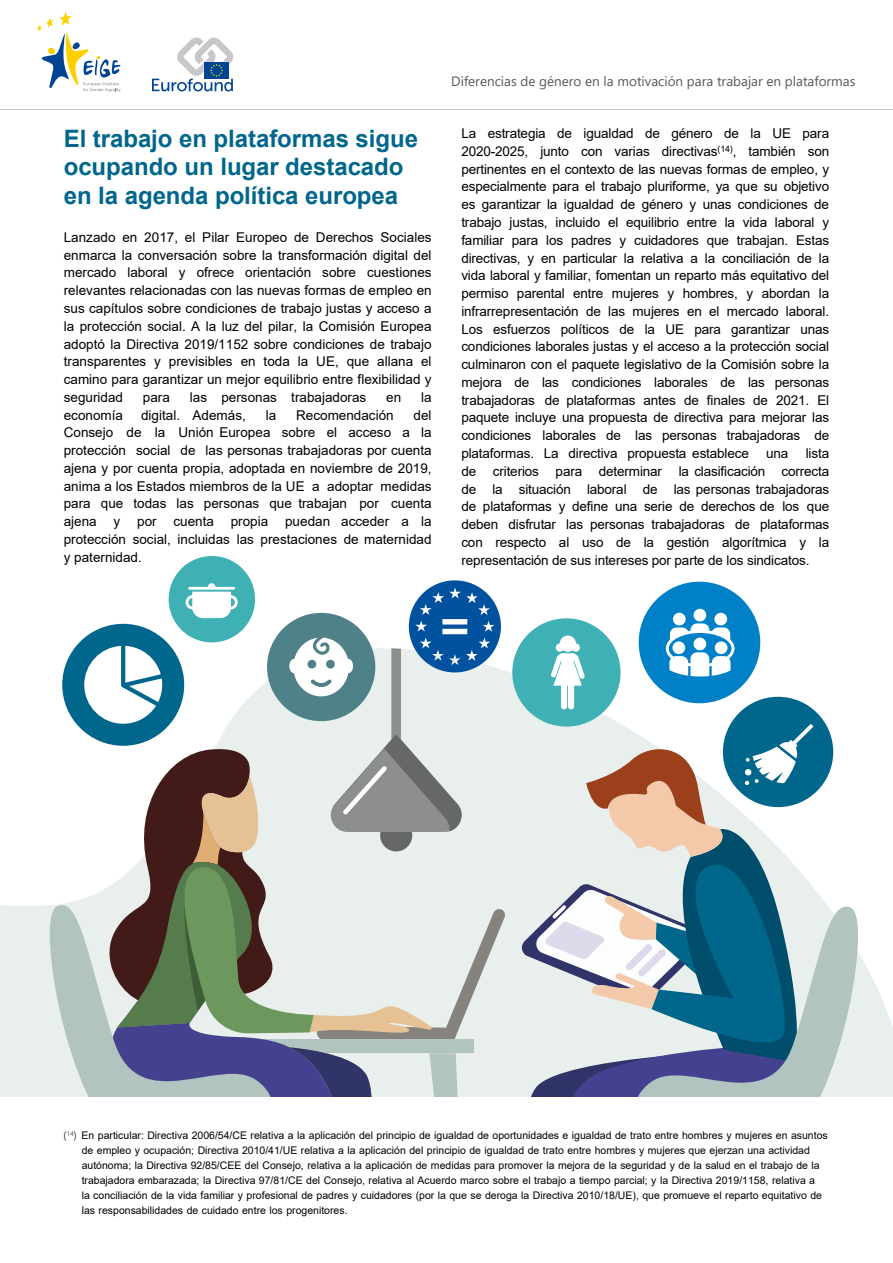
<style>
.page{position:relative;width:893px;height:1263px;background:#fff}
.page>*{position:absolute;margin:0;border:0;box-sizing:border-box;transform-origin:0 0}
.t1{font:700 51.3px "Noto Sans";color:#fff}
.t2{font:700 24px/28.8px "Arial";letter-spacing:-.005em;color:#00668b}
.t3{font:13.5px/17.7px "Arial";letter-spacing:-.01em;color:#000;text-align:justify}
.t4{font:13.5px/17.7px "Arial";color:#000;text-align:justify}
.t5{font:13.5px "Segoe UI";color:#58585a}
.t6{font:10.5px/15px "Arial";color:#000}
.s1{font-style:inherit}
.s2{font-family:"Noto Sans";font-weight:300}
</style>
<div class="page">
<svg style="left:37px;top:12px;width:84px;height:80px"></svg>
<svg style="left:152px;top:37px;width:81px;height:54px"></svg>
<hr style="left:0;top:109px;width:893px;height:1px;background:#c6c7c8">
<svg style="left:0;top:556px;width:893px;height:540px"></svg>
<svg style="left:33px;top:894px;width:51px;height:202px;background:#d3dedb"></svg>
<div style="left:169px;top:556px;width:86px;height:86px;background:#3fb1b5;border-radius:50%"></div>
<div style="left:62px;top:624px;width:122px;height:122px;background:#00668b;border-radius:50%"></div>
<svg style="left:84px;top:580px;width:789px;height:516px"></svg>
<h2 class="t2" style="left:64px;top:124px;width:356px">El trabajo en plataformas sigue ocupando un lugar destacado en la agenda política europea</h2>
<p class="t4" style="left:64px;top:228px;width:369px">Lanzado en 2017, el Pilar Europeo de Derechos Sociales enmarca la conversación sobre la transformación digital del mercado laboral y ofrece orientación sobre cuestiones relevantes relacionadas con las nuevas formas de empleo en sus capítulos sobre condiciones de trabajo justas y acceso a la protección social. A la luz del pilar, la Comisión Europea adoptó la Directiva 2019/1152 sobre condiciones de trabajo transparentes y previsibles en toda la UE, que allana el camino para garantizar un mejor equilibrio entre flexibilidad y seguridad</p>
<p class="t4" style="left:143px;top:388px;width:29px">para</p>
<p class="t3" style="left:190px;top:388px;width:178px"><span class="s1">l</span>as personas trabajadoras</p>
<p class="t4" style="left:386px;top:388px;width:17px">en</p>
<p class="t4" style="left:421px;top:388px;width:12px">la</p>
<p class="t4" style="left:64px;top:406px;width:61px">economía</p>
<p class="t4" style="left:141px;top:406px;width:106px">digital. Además,</p>
<p class="t4" style="left:266px;top:406px;width:12px">la</p>
<p class="t4" style="left:296px;top:406px;width:99px">Recomendación</p>
<p class="t4" style="left:64px;top:406px;width:369px;text-indent:350px">del Consejo de la Unión Europea sobre el acceso a la protección social de <span class="s1">las personas trabajadoras</span> por cuenta ajena y por cuenta propia, adoptada en noviembre de 2019, anima a los Estados miembros de la UE a adoptar medidas para que todas las personas que trabajan por cuenta ajena y por cuenta propia puedan acceder a la protección social, incluidas las prestaciones de maternidad y paternidad.</p>
<p class="t5" style="left:451px;top:68px;width:406px">Diferencias de género en la motivación para trabajar en plataformas</p>
<p class="t3" style="left:461px;top:124px;width:369px">La estrategia de igualdad de género de la UE para 2020-2025, junto con varias directivas<sup>(14)</sup>, también son pertinentes en el contexto de las nuevas formas de empleo, y especialmente para el trabajo pluriforme, ya que su objetivo es garantizar la igualdad de género y unas condiciones de trabajo justas, incluido el equilibrio entre la vida laboral y familiar para los padres y cuidadores que trabajan. Estas directivas, y en particular la relativa a la conciliación de la vida laboral y familiar, fomentan un reparto más equitativo del permiso parental entre mujeres y hombres, y abordan la infrarrepresentación de las mujeres en el mercado laboral.<br>Los esfuerzos políticos de la UE para garantizar unas condiciones laborales justas y el acceso a la protección social culminaron con el paquete legislativo de la Comisión sobre la mejora de las condiciones laborales de las personas trabajadoras de plataformas antes de finales de 2021. El paquete incluye una propuesta de directiva para mejorar las condiciones laborales de las personas trabajadoras de plataformas. La directiva propuesta establece</p>
<p class="t3" style="left:461px;top:444px;width:369px;text-indent:344px">lista de criterios para determinar la clasificación correcta de la situación laboral de las personas trabajadoras de plataformas y define una serie de derechos de los que deben disfrutar las personas trabajadoras de plataformas con respecto al uso de la gestión algorítmica y la representación de sus intereses por parte de los sindicatos.</p>
<p class="t3" style="left:766px;top:444px;width:24px">una</p>
<h1 class="t1" style="left:440px;top:590px;width:31px">=</h1>
<p class="t6" style="left:82px;top:1128px;width:748px;text-indent:-18px"><span class="s2">(</span><sup>14</sup><span class="s2">)</span> En particular: Directiva 2006/54/CE relativa a la aplicación del principio de igualdad de oportunidades e igualdad de trato entre hombres y mujeres en asuntos de empleo y ocupación; Directiva 2010/41/UE relativa a la aplicación del principio de igualdad de trato entre hombres y mujeres que ejerzan una actividad autónoma; la Directiva 92/85/CEE del Consejo, relativa a la aplicación de medidas para promover la mejora de la seguridad y de la salud en el trabajo de la trabajadora embarazada; la Directiva 97/81/CE del Consejo, relativa al Acuerdo marco sobre el trabajo a tiempo parcial; y la Directiva 2019/1158, relativa a<br>la conciliación de la vida familiar y profesional de padres y cuidadores (por la que se deroga la Directiva 2010/18/UE), que promueve el reparto equitativo de las responsabilidades de cuidado entre los progenitores.</p>
</div>
